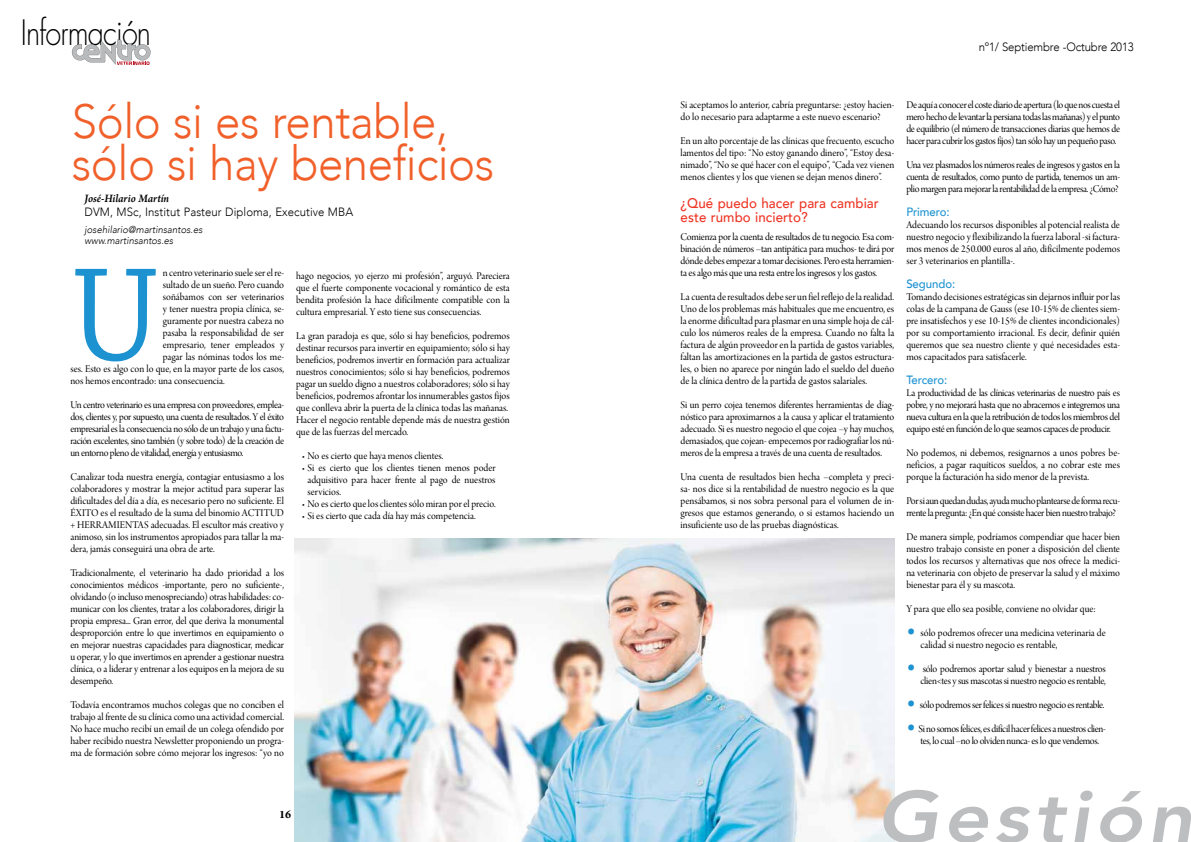
<style>
.page{position:relative;width:1191px;height:842px;background:#fff}
.page>*{position:absolute;margin:0;border:0;box-sizing:border-box;transform-origin:0 0}
.t1{font:140.2px "Chaparral Pro";color:#1c92d1;scale:.95 1}
.t2{font:italic 800 72px "Avenir";letter-spacing:.06em;color:#bcbec0;scale:1.1 1}
.t3{font:300 48px/42px "Avenir";letter-spacing:-.01em;color:#f1602a;scale:.95 1}
.t4{font:300 34px "Futura";letter-spacing:-.03em;color:#000;scale:.85 1}
.t5{font:500 14px/14px "Avenir";letter-spacing:.005em;color:#ee3524;scale:.95 1}
.t6{font:300 12px "Avenir";letter-spacing:.005em;color:#000;scale:.95 1}
.t7{font:300 12px "Avenir";letter-spacing:-.015em;color:#000;scale:.95 1}
.t8{font:500 12px "Avenir";letter-spacing:-.005em;color:#1c92d1;scale:.95 1}
.t9{font:italic 600 12px "Arno Pro";color:#000;scale:.95 1}
.t10{font:700 12px "Arno Pro";color:#000}
.t11{font:11px/12px "Arno Pro Display";color:#000;text-align:justify;scale:.95 1}
.t12{font:11px/12px "Arno Pro Display";letter-spacing:-.025em;color:#000;scale:.95 1}
.t13{font:italic 300 10px/11px "Avenir";letter-spacing:.005em;color:#000;scale:.95 1}
.s1{font-family:"Arno Pro";font-weight:700;font-size:24px;color:#1c92d1}
</style>
<div class="page">
<svg style="left:72px;top:40px;width:78px;height:25px"></svg>
<img style="left:295px;top:539px;width:599px;height:303px">
<h3 class="t4" style="left:21px;top:12px;width:155px">Información</h3>
<p class="t7" style="left:978px;top:40px;width:165px">nº1/ Septiembre -Octubre 2013</p>
<h3 class="t3" style="left:72px;top:100px;width:446px">Sólo si es rentable, sólo si hay beneficios</h3>
<p class="t11" style="left:680px;top:99px;width:226px">Si aceptamos lo anterior, cabría preguntarse: ¿estoy hacien&shy;do lo necesario para adaptarme a este nuevo escenario?</p>
<p class="t11" style="left:680px;top:135px;width:226px">En un alto porcentaje de las clínicas que frecuento, escucho lamentos del tipo: “No estoy ganando dinero”, “Estoy desa&shy;nimado”, “No se qué hacer con el equipo”, “Cada vez vienen menos clientes y los que vienen se dejan menos dinero”.</p>
<p class="t5" style="left:680px;top:195px;width:210px">¿Qué puedo hacer para cambiar este rumbo incierto?</p>
<p class="t11" style="left:680px;top:231px;width:226px">Comienza por la cuenta de resultados de tu negocio. Esa com&shy;binación de números –tan antipática para muchos- te dirá por dónde debes empezar a tomar decisiones. Pero esta herramien&shy;ta es algo más que una resta entre los ingresos y los gastos.</p>
<p class="t11" style="left:680px;top:291px;width:226px">La cuenta de resultados debe ser un fiel reflejo de la realidad.<br>Uno de los problemas más habituales que me encuentro, es la enorme dificultad para plasmar en una simple hoja de cál&shy;culo los números reales de la empresa. Cuando no falta la factura de algún proveedor en la partida de gastos variables, faltan las amortizaciones en la partida de gastos estructura&shy;les, o bien no aparece por ningún lado el sueldo del dueño de la clínica dentro de la partida de gastos salariales.</p>
<p class="t11" style="left:680px;top:399px;width:226px">Si un perro cojea tenemos diferentes herramientas de diag&shy;nóstico para aproximarnos a la causa y aplicar el tratamiento adecuado. Si es nuestro negocio el que cojea –y hay muchos, demasiados, que cojean- empecemos por radiografiar los nú&shy;meros de la empresa a través de una cuenta de resultados.</p>
<p class="t11" style="left:680px;top:471px;width:226px">Una cuenta de resultados bien hecha –completa y preci&shy;sa- nos dice si la rentabilidad de nuestro negocio es la que pensábamos, si nos sobra personal para el volumen de in&shy;gresos que estamos generando, o si estamos haciendo un insuficiente uso de las pruebas diagnósticas.</p>
<p class="t9" style="left:85px;top:192px;width:91px">José-Hilario Martín</p>
<p class="t6" style="left:85px;top:205px;width:284px">DVM, MSc, Institut Pasteur Diploma, Executive MBA</p>
<p class="t13" style="left:85px;top:224px;width:125px">josehilario@martinsantos.es www.martinsantos.es</p>
<h1 class="t1" style="left:70px;top:238px;width:95px">U</h1>
<p class="t11" style="left:163px;top:267px;width:129px">n centro veterinario suele ser el re-</p>
<p class="t11" style="left:296px;top:270px;width:226px">hago negocios, yo ejerzo mi profesión”, arguyó. Pareciera que el fuerte componente vocacional y romántico de esta bendita profesión la hace difícilmente compatible con la cultura empresarial. Y esto tiene sus consecuencias.</p>
<p class="t11" style="left:296px;top:330px;width:226px;text-align:left">La gran paradoja es que, sólo si hay beneficios, podremos destinar recursos para invertir en equipamiento; sólo si hay beneficios, podremos invertir en formación para actualizar nuestros conocimientos; sólo si hay beneficios, podremos pagar un sueldo digno a nuestros colaboradores; sólo si hay beneficios, podremos afrontar los innumerables gastos fijos que conlleva abrir la puerta de la clínica todas las mañanas.<br>Hacer el negocio rentable depende más de nuestra gestión que de las fuerzas del mercado.</p>
<p class="t11" style="left:302px;top:450px;width:151px">• No es cierto que haya menos clientes.</p>
<p class="t11" style="left:307px;top:462px;width:200px;text-indent:-6px">• Si es cierto que los clientes tienen menos poder adquisitivo para hacer frente al pago de nuestros servicios.</p>
<p class="t11" style="left:302px;top:498px;width:205px">• No es cierto que los clientes sólo miran por el precio.</p>
<p class="t11" style="left:302px;top:510px;width:185px">• Si es cierto que cada día hay más competencia.</p>
<p class="t11" style="left:163px;top:279px;width:129px">sultado de un sueño. Pero cuando</p>
<p class="t11" style="left:163px;top:291px;width:129px">soñábamos con ser veterinarios</p>
<p class="t11" style="left:163px;top:303px;width:129px">y tener nuestra propia clínica, se-</p>
<p class="t11" style="left:163px;top:315px;width:129px">guramente por nuestra cabeza no</p>
<p class="t11" style="left:163px;top:327px;width:129px">pasaba la responsabilidad de ser</p>
<p class="t11" style="left:163px;top:339px;width:129px">empresario, tener empleados y</p>
<p class="t11" style="left:163px;top:351px;width:129px">pagar las nóminas todos los me-</p>
<p class="t11" style="left:70px;top:363px;width:226px">ses. Esto es algo con lo que, en la mayor parte de los casos,</p>
<p class="t11" style="left:70px;top:375px;width:164px">nos hemos encontrado: una consecuencia.</p>
<p class="t11" style="left:70px;top:399px;width:226px">Un centro veterinario es una empresa con proveedores, emplea&shy;dos, clientes y, por supuesto, una cuenta de resultados. Y el éxito empresarial es la consecuencia no sólo de un trabajo y una factu&shy;ración excelentes, sino también (y sobre todo) de la creación de un entorno pleno de vitalidad, energía y entusiasmo.</p>
<p class="t11" style="left:70px;top:471px;width:226px">Canalizar toda nuestra energía, contagiar entusiasmo a los colaboradores y mostrar la mejor actitud para superar las dificultades del día a día, es necesario pero no suficiente. El ÉXITO es el resultado de la suma del binomio ACTITUD + HERRAMIENTAS adecuadas. El escultor más creativo y animoso, sin los instrumentos apropiados para tallar la ma&shy;dera, jamás conseguirá una obra de arte.</p>
<p class="t11" style="left:70px;top:567px;width:226px">Tradicionalmente, el veterinario ha dado prioridad a los conocimientos médicos -importante, pero no suficiente-, olvidando (o incluso menospreciando) otras habilidades: co&shy;municar con los clientes, tratar a los colaboradores, dirigir la propia empresa... Gran error, del que deriva la monumental desproporción entre lo que invertimos en equipamiento o en mejorar nuestras capacidades para diagnosticar, medicar u operar, y lo que invertimos en aprender a gestionar nuestra clínica, o a liderar y entrenar a los equipos en la mejora de su desempeño.</p>
<p class="t11" style="left:70px;top:699px;width:226px">Todavía encontramos muchos colegas que no conciben el trabajo al frente de su clínica como una actividad comercial.<br>No hace mucho recibí un email de un colega ofendido por haber recibido nuestra Newsletter proponiendo un progra&shy;ma de formación sobre cómo mejorar los ingresos: “yo no</p>
<p class="t11" style="left:906px;top:99px;width:226px">De aquí a conocer el coste diario de apertura (lo que nos cuesta el mero hecho de levantar la persiana todas las mañanas) y el punto de equilibrio (el número de transacciones diarias que hemos de hacer para cubrir los gastos fijos) tan sólo hay un pequeño paso.</p>
<p class="t11" style="left:906px;top:159px;width:226px">Una vez plasmados los números reales de ingresos y gastos en la cuenta de resultados, como punto de partida, tenemos un am&shy;plio margen para mejorar la rentabilidad de la empresa. ¿Cómo?</p>
<p class="t8" style="left:906px;top:201px;width:47px">Primero:</p>
<p class="t11" style="left:906px;top:219px;width:226px">Adecuando los recursos disponibles al potencial realista de nuestro negocio y flexibilizando la fuerza laboral -si factura&shy;mos menos de 250.000 euros al año, difícilmente podemos ser 3 veterinarios en plantilla-.</p>
<p class="t8" style="left:906px;top:273px;width:53px">Segundo:</p>
<p class="t11" style="left:906px;top:291px;width:226px">Tomando decisiones estratégicas sin dejarnos influir por las colas de la campana de Gauss (ese 10-15% de clientes siem&shy;pre insatisfechos y ese 10-15% de clientes incondicionales) por su comportamiento irracional. Es decir, definir quién queremos que sea nuestro cliente y qué necesidades esta&shy;mos capacitados para satisfacerle.</p>
<p class="t8" style="left:906px;top:369px;width:45px">Tercero:</p>
<p class="t11" style="left:906px;top:387px;width:226px">La productividad de las clínicas veterinarias de nuestro país es pobre, y no mejorará hasta que no abracemos e integremos una nueva cultura en la que la retribución de todos los miembros del equipo esté en función de lo que seamos capaces de producir.</p>
<p class="t11" style="left:906px;top:447px;width:226px">No podemos, ni debemos, resignarnos a unos pobres be&shy;neficios, a pagar raquíticos sueldos, a no cobrar este mes porque la facturación ha sido menor de la prevista.</p>
<p class="t12" style="left:906px;top:495px;width:226px">Por si aun quedan dudas, ayuda mucho plantearse de forma recu&shy;rrente la pregunta: ¿En qué consiste hacer bien nuestro trabajo?</p>
<p class="t11" style="left:906px;top:531px;width:226px">De manera simple, podríamos compendiar que hacer bien nuestro trabajo consiste en poner a disposición del cliente todos los recursos y alternativas que nos ofrece la medici&shy;na veterinaria con objeto de preservar la salud y el máximo bienestar para él y su mascota.</p>
<p class="t11" style="left:906px;top:603px;width:201px">Y para que ello sea posible, conviene no olvidar que:</p>
<p class="t11" style="left:920px;top:627px;width:197px;text-indent:-14px"><span class="s1">•</span> sólo podremos ofrecer una medicina veterinaria de calidad si nuestro negocio es rentable,</p>
<p class="t11" style="left:906px;top:663px;width:211px;text-align:right"><span class="s1">•</span> sólo podremos aportar salud y bienestar a nuestros clien&lt;tes y sus mascotas si nuestro negocio es rentable,</p>
<p class="t12" style="left:906px;top:699px;width:210px"><span class="s1">•</span> sólo podremos ser felices si nuestro negocio es rentable.</p>
<p class="t12" style="left:920px;top:723px;width:197px;text-indent:-14px"><span class="s1">•</span> Si no somos felices, es difícil hacer felices a nuestros clien&shy;tes, lo cual –no lo olviden nunca- es lo que vendemos.</p>
<p class="t10" style="left:279px;top:807px;width:14px">16</p>
<h2 class="t2" style="left:876px;top:774px;width:289px">Gestión</h2>
</div>
